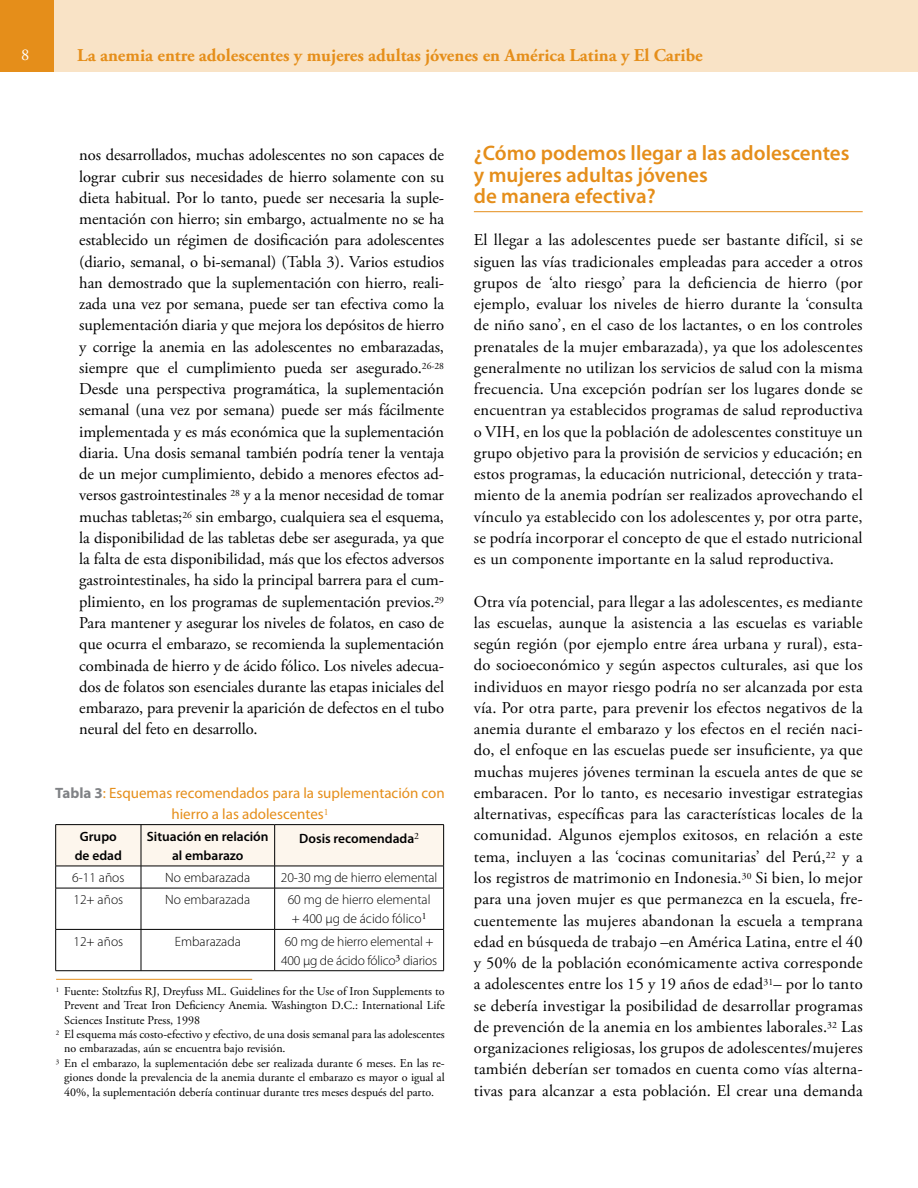
<style>
.page{position:relative;width:918px;height:1188px;background:#fff}
.page>*{position:absolute;margin:0;border:0;box-sizing:border-box;transform-origin:0 0}
.t1{font:600 21px/21.3px "Myriad Pro";color:#e58e1a}
.t2{font:700 18px "Adobe Garamond Pro";color:#e58e1a}
.t3{font:16.5px/21.3px "Adobe Garamond Pro";letter-spacing:.01em;color:#000;text-align:justify}
.t4{font:16.5px "Adobe Garamond Pro";color:#fff}
.t5{font:15px/21.3px "Myriad Pro";color:#e58e1a;text-align:center}
.t6{font:300 13.5px/19.2px "Myriad Pro";color:#000;text-align:center}
.t7{font:600 13.5px/19.2px "Myriad Pro";color:#000;text-align:center}
.t8{font:12px "Adobe Garamond Pro";color:#000}
.s1{font-weight:700;color:#808285}
</style>
<div class="page">
<div style="left:0;top:0;width:918px;height:71px;background:#e58e1a"></div>
<div style="left:54px;top:0;width:864px;height:71px;background:#f9e3c6"></div>
<hr style="left:474px;top:211px;width:389px;height:1px;background:#e58e1a">
<hr style="left:56px;top:979px;width:196px;height:1px;background:#e58e1a">
<hr style="left:56px;top:824px;width:85px;height:1px;background:#000">
<hr style="left:141px;top:824px;width:134px;height:1px;background:#000">
<hr style="left:275px;top:824px;width:169px;height:1px;background:#000">
<svg style="left:55px;top:825px;width:389px;height:63px"></svg>
<hr style="left:56px;top:888px;width:85px;height:1px;background:#000">
<hr style="left:55px;top:888px;width:1px;height:41px;background:#000">
<hr style="left:141px;top:888px;width:134px;height:1px;background:#000">
<hr style="left:141px;top:888px;width:1px;height:41px;background:#000">
<hr style="left:275px;top:888px;width:169px;height:1px;background:#000">
<hr style="left:274px;top:888px;width:1px;height:41px;background:#000">
<hr style="left:443px;top:888px;width:1px;height:41px;background:#000">
<hr style="left:56px;top:929px;width:85px;height:1px;background:#000">
<hr style="left:55px;top:930px;width:1px;height:41px;background:#000">
<hr style="left:141px;top:929px;width:134px;height:1px;background:#000">
<hr style="left:141px;top:930px;width:1px;height:41px;background:#000">
<hr style="left:275px;top:929px;width:169px;height:1px;background:#000">
<hr style="left:274px;top:930px;width:1px;height:41px;background:#000">
<hr style="left:443px;top:930px;width:1px;height:41px;background:#000">
<hr style="left:56px;top:970px;width:85px;height:1px;background:#000">
<hr style="left:141px;top:970px;width:134px;height:1px;background:#000">
<hr style="left:275px;top:970px;width:169px;height:1px;background:#000">
<p class="t4" style="left:21px;top:45px;width:10px">8</p>
<p class="t2" style="left:77px;top:45px;width:627px">La anemia entre adolescentes y mujeres adultas jóvenes en América Latina y El Caribe</p>
<p class="t3" style="left:79px;top:145px;width:366px">nos desarrollados, muchas adolescentes no son capaces de lograr cubrir sus necesidades de hierro solamente con su dieta habitual. Por lo tanto, puede ser necesaria la suple&shy;mentación con hierro; sin embargo, actualmente no se ha establecido un régimen de dosificación para adolescentes (diario, semanal, o bi-semanal) (Tabla 3). Varios estudios han demostrado que la suplementación con hierro, reali&shy;zada una vez por semana, puede ser tan efectiva como la suplementación diaria y que mejora los depósitos de hierro y corrige la anemia en las adolescentes no embarazadas, siempre que el cumplimiento pueda ser asegurado.<sup>26-28<br></sup>Desde una perspectiva programática, la suplementación semanal (una vez por semana) puede ser más fácilmente implementada y es más económica que la suplementación diaria. Una dosis semanal también podría tener la ventaja de un mejor cumplimiento, debido a menores efectos ad&shy;versos gastrointestinales <sup>28</sup> y a la menor necesidad de tomar muchas tabletas;<sup>26</sup> sin embargo, cualquiera sea el esquema, la disponibilidad de las tabletas debe ser asegurada, ya que la falta de esta disponibilidad, más que los efectos adversos gastrointestinales, ha sido la principal barrera para el cum&shy;plimiento, en los programas de suplementación previos.<sup>29<br></sup>Para mantener y asegurar los niveles de folatos, en caso de que ocurra el embarazo, se recomienda la suplementación combinada de hierro y de ácido fólico. Los niveles adecua&shy;dos de folatos son esenciales durante las etapas iniciales del embarazo, para prevenir la aparición de defectos en el tubo neural del feto en desarrollo.</p>
<p class="t1" style="left:474px;top:142px;width:377px">¿Cómo podemos llegar a las adolescentes y mujeres adultas jóvenes<br>de manera efectiva?</p>
<p class="t3" style="left:474px;top:230px;width:390px">El llegar a las adolescentes puede ser bastante difícil, si se siguen las vías tradicionales empleadas para acceder a otros grupos de ‘alto riesgo’ para la deficiencia de hierro (por ejemplo, evaluar los niveles de hierro durante la ‘consulta de niño sano’, en el caso de los lactantes, o en los controles prenatales de la mujer embarazada), ya que los adolescentes generalmente no utilizan los servicios de salud con la misma frecuencia. Una excepción podrían ser los lugares donde se encuentran ya establecidos programas de salud reproductiva o VIH, en los que la población de adolescentes constituye un grupo objetivo para la provisión de servicios y educación; en estos programas, la educación nutricional, detección y trata&shy;miento de la anemia podrían ser realizados aprovechando el vínculo ya establecido con los adolescentes y, por otra parte, se podría incorporar el concepto de que el estado nutricional es un componente importante en la salud reproductiva.</p>
<p class="t3" style="left:474px;top:591px;width:390px">Otra vía potencial, para llegar a las adolescentes, es mediante las escuelas, aunque la asistencia a las escuelas es variable según región (por ejemplo entre área urbana y rural), esta&shy;do socioeconómico y según aspectos culturales, asi que los individuos en mayor riesgo podría no ser alcanzada por esta vía. Por otra parte, para prevenir los efectos negativos de la anemia durante el embarazo y los efectos en el recién naci&shy;do, el enfoque en las escuelas puede ser insuficiente, ya que muchas mujeres jóvenes terminan la escuela antes de que se embaracen. Por lo tanto, es necesario investigar estrategias alternativas, específicas para las características locales de la comunidad. Algunos ejemplos exitosos, en relación a este tema, incluyen a las ‘cocinas comunitarias’ del Perú,<sup>22</sup> y a los registros de matrimonio en Indonesia.<sup>30</sup> Si bien, lo mejor para una joven mujer es que permanezca en la escuela, fre&shy;cuentemente las mujeres abandonan la escuela a temprana edad en búsqueda de trabajo –en América Latina, entre el 40 y 50% de la población económicamente activa corresponde a adolescentes entre los 15 y 19 años de edad<sup>31</sup>– por lo tanto se debería investigar la posibilidad de desarrollar programas de prevención de la anemia en los ambientes laborales.<sup>32</sup> Las organizaciones religiosas, los grupos de adolescentes/mujeres también deberían ser tomados en cuenta como vías alterna&shy;tivas para alcanzar a esta población. El crear una demanda</p>
<p class="t5" style="left:55px;top:782px;width:391px"><span class="s1">Tabla 3</span>: Esquemas recomendados para la suplementación con hierro a las adolescentes<sup>1</sup></p>
<p class="t7" style="left:75px;top:826px;width:49px">Grupo de edad</p>
<p class="t7" style="left:147px;top:826px;width:123px">Situación en relación al embarazo</p>
<p class="t7" style="left:299px;top:828px;width:121px">Dosis recomendada<sup>2</sup></p>
<p class="t6" style="left:72px;top:868px;width:54px">6-11 años</p>
<p class="t6" style="left:165px;top:868px;width:87px">No embarazada</p>
<p class="t6" style="left:281px;top:868px;width:158px">20-30 mg de hierro elemental</p>
<p class="t6" style="left:73px;top:890px;width:51px">12+ años</p>
<p class="t6" style="left:165px;top:890px;width:87px">No embarazada</p>
<p class="t6" style="left:288px;top:890px;width:144px">60 mg de hierro elemental + 400 μg de ácido fólico<sup>1</sup></p>
<p class="t6" style="left:73px;top:931px;width:51px">12+ años</p>
<p class="t6" style="left:175px;top:931px;width:68px">Embarazada</p>
<p class="t6" style="left:281px;top:931px;width:158px;text-align:left">60 mg de hierro elemental +<br>400 μg de ácido fólico<sup>3</sup> diarios</p>
<p class="t8" style="left:56px;top:984px;width:390px"><sup>1</sup> Fuente: Stoltzfus RJ, Dreyfuss ML. Guidelines for the Use of Iron Supplements to</p>
<p class="t8" style="left:64px;top:998px;width:382px">Prevent and Treat Iron Deficiency Anemia. Washington D.C.: International Life</p>
<p class="t8" style="left:64px;top:1013px;width:137px">Sciences Institute Press, 1998</p>
<p class="t8" style="left:56px;top:1027px;width:391px"><sup>2</sup> El esquema más costo-efectivo y efectivo, de una dosis semanal para las adolescentes</p>
<p class="t8" style="left:64px;top:1041px;width:223px">no embarazadas, aún se encuentra bajo revisión.</p>
<p class="t8" style="left:56px;top:1056px;width:390px"><sup>3</sup> En el embarazo, la suplementación debe ser realizada durante 6 meses. En las re-</p>
<p class="t8" style="left:64px;top:1070px;width:382px">giones donde la prevalencia de la anemia durante el embarazo es mayor o igual al</p>
<p class="t8" style="left:64px;top:1085px;width:371px">40%, la suplementación debería continuar durante tres meses después del parto.</p>
</div>
